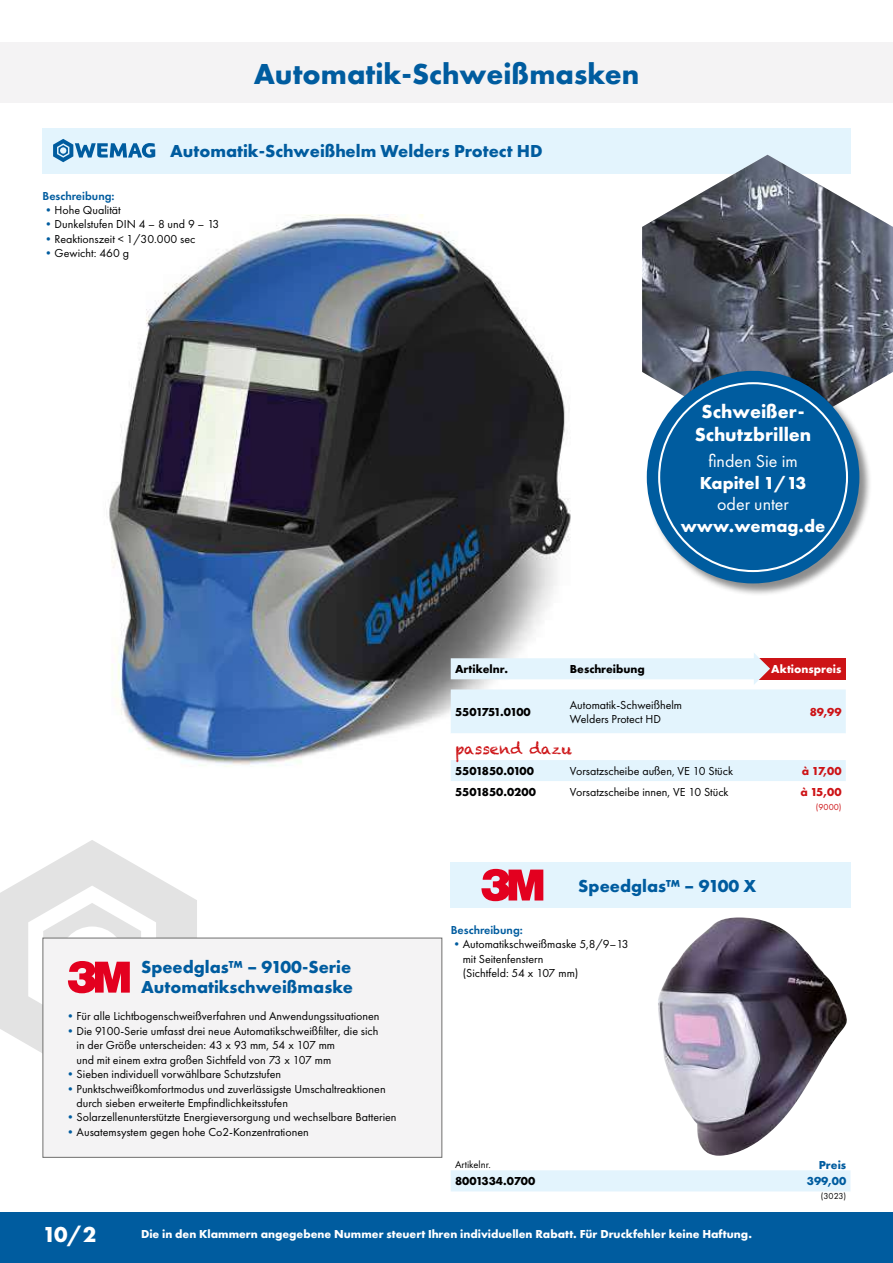
<style>
.page{position:relative;width:893px;height:1263px;background:#fff}
.page>*{position:absolute;margin:0;border:0;box-sizing:border-box;transform-origin:0 0}
.t1{font:700 30px "Futura PT";color:#005c9f}
.t2{font:700 22.5px "Futura PT";color:#fff}
.t3{font:700 19.5px/23.4px "Futura PT";color:#fff;text-align:center}
.t4{font:700 18px/19.5px "Futura PT";color:#005c9f}
.t5{font:700 18px "Futura PT";color:#fff}
.t6{font:18px "Futura PT";color:#fff}
.t7{font:15px "Chalkduster";color:#cd1316}
.t8{font:12px/14.4px "Futura PT";color:#000}
.t9{font:700 12px "Futura PT";color:#fff}
.t10{font:700 12px "Futura PT";color:#000}
.t11{font:600 12px "Futura PT";color:#005c9f}
.t12{font:700 12px "Futura PT";color:#cd1316}
.t13{font:700 12px "Futura PT";letter-spacing:-.075em;color:#000}
.t14{font:700 12px "Futura PT";color:#005c9f}
.t15{font:10.5px "Futura PT";color:#000}
.t16{font:9px "Futura PT";color:#000}
.t17{font:9px "Futura PT";color:#cd1316}
.s1{color:#005c9f}
</style>
<div class="page">
<div style="left:0;top:1212px;width:893px;height:51px;background:#005c9f"></div>
<div style="left:0;top:43px;width:893px;height:60px;background:#f4f3f4"></div>
<svg style="left:0;top:840px;width:197px;height:242px;fill:#e3e3e3"></svg>
<div style="left:574px;top:862px;width:276px;height:46px;background:#e3f4fd"></div>
<div style="left:451px;top:862px;width:123px;height:46px;background:#e3f4fd"></div>
<svg style="left:481px;top:869px;width:62px;height:32px"></svg>
<div style="left:451px;top:1170px;width:399px;height:21px;background:#e3f4fd"></div>
<img style="left:658px;top:918px;width:189px;height:238px">
<img style="left:109px;top:215px;width:462px;height:552px">
<div style="left:166px;top:128px;width:684px;height:45px;background:#e3f4fd"></div>
<div style="left:43px;top:128px;width:123px;height:45px;background:#e3f4fd"></div>
<svg style="left:53px;top:139px;width:102px;height:23px"></svg>
<svg style="left:451px;top:658px;width:395px;height:75px;fill:#e3f4fd"></svg>
<div style="left:759px;top:658px;width:87px;height:21px;background:#cd1316"></div>
<svg style="left:451px;top:733px;width:395px;height:48px"></svg>
<svg style="left:752px;top:653px;width:18px;height:32px"></svg>
<div style="left:43px;top:938px;width:399px;height:219px;background:#f4f3f4"></div>
<div style="left:43px;top:938px;width:399px;height:220px;border:1px solid #6f6f6e"></div>
<svg style="left:43px;top:903px;width:98px;height:113px"></svg>
<img style="left:642px;top:155px;width:251px;height:229px">
<div style="left:647px;top:371px;width:225px;height:225px;background:#000;opacity:.45"></div>
<div style="left:647px;top:371px;width:212px;height:212px;background:#005c9f;border-radius:50%"></div>
<h1 class="t1" style="left:254px;top:55px;width:387px">Automatik-Schweißmasken</h1>
<h3 class="t4" style="left:170px;top:141px;width:374px">Automatik-Schweißhelm Welders Protect HD</h3>
<p class="t11" style="left:43px;top:188px;width:74px">Beschreibung:</p>
<p class="t8" style="left:43px;top:203px;width:80px"><span class="s1">•</span>Hohe Qualität</p>
<p class="t8" style="left:43px;top:217px;width:178px"><span class="s1">•</span>Dunkelstufen DIN 4 – 8 und 9 – 13</p>
<p class="t8" style="left:43px;top:232px;width:154px"><span class="s1">•</span>Reaktionszeit &lt; 1/30.000 sec</p>
<p class="t8" style="left:43px;top:246px;width:88px"><span class="s1">•</span>Gewicht: 460 g</p>
<h3 class="t4" style="left:141px;top:957px;width:213px">Speedglas™ – 9100-Serie<br>Automatikschweißmaske</h3>
<p class="t8" style="left:65px;top:1009px;width:316px"><span class="s1">•</span>Für alle Lichtbogenschweißverfahren und Anwendungssituationen</p>
<p class="t8" style="left:77px;top:1024px;width:303px;text-indent:-12px"><span class="s1">•</span>Die 9100-Serie umfasst drei neue Automatikschweißfilter, die sich in der Größe unterscheiden: 43 x 93 mm, 54 x 107 mm<br>und mit einem extra großen Sichtfeld von 73 x 107 mm</p>
<p class="t8" style="left:65px;top:1067px;width:218px"><span class="s1">•</span>Sieben individuell vorwählbare Schutzstufen</p>
<p class="t8" style="left:77px;top:1081px;width:311px;text-indent:-12px"><span class="s1">•</span>Punktschweißkomfortmodus und zuverlässigste Umschaltreaktionen durch sieben erweiterte Empfindlichkeitsstufen</p>
<p class="t8" style="left:65px;top:1110px;width:334px"><span class="s1">•</span>Solarzellenunterstützte Energieversorgung und wechselbare Batterien</p>
<p class="t8" style="left:65px;top:1124px;width:246px"><span class="s1">•</span>Ausatemsystem gegen hohe Co2-Konzentrationen</p>
<h3 class="t3" style="left:695px;top:399px;width:118px">Schweißer-<br>Schutzbrillen</h3>
<h3 class="t6" style="left:708px;top:450px;width:91px">finden Sie im</h3>
<h3 class="t5" style="left:700px;top:471px;width:108px">Kapitel 1/13</h3>
<h3 class="t6" style="left:717px;top:494px;width:73px">oder unter</h3>
<h3 class="t5" style="left:681px;top:514px;width:146px">www.wemag.de</h3>
<p class="t10" style="left:455px;top:662px;width:54px">Artikelnr.</p>
<p class="t10" style="left:570px;top:662px;width:77px">Beschreibung</p>
<p class="t9" style="left:771px;top:662px;width:72px">Aktionspreis</p>
<p class="t13" style="left:455px;top:704px;width:77px">5501751.0100</p>
<p class="t8" style="left:570px;top:698px;width:114px">Automatik-Schweißhelm<br>Welders Protect HD</p>
<p class="t12" style="left:810px;top:704px;width:33px">89,99</p>
<p class="t7" style="left:455px;top:740px;width:118px">passend dazu</p>
<p class="t10" style="left:455px;top:763px;width:80px">5501850.0100</p>
<p class="t8" style="left:570px;top:764px;width:165px">Vorsatzscheibe außen, VE 10 Stück</p>
<p class="t12" style="left:802px;top:763px;width:41px">à 17,00</p>
<p class="t10" style="left:455px;top:785px;width:82px">5501850.0200</p>
<p class="t8" style="left:570px;top:785px;width:160px">Vorsatzscheibe innen, VE 10 Stück</p>
<p class="t12" style="left:800px;top:785px;width:43px">à 15,00</p>
<p class="t17" style="left:816px;top:802px;width:27px">(9000)</p>
<h3 class="t4" style="left:578px;top:876px;width:180px">Speedglas™ – 9100 X</h3>
<p class="t11" style="left:451px;top:922px;width:74px">Beschreibung:</p>
<p class="t8" style="left:463px;top:937px;width:167px;text-indent:-12px"><span class="s1">•</span>Automatikschweißmaske 5,8/9–13 mit Seitenfenstern<br>(Sichtfeld: 54 x 107 mm)</p>
<p class="t15" style="left:455px;top:1158px;width:37px">Artikelnr.</p>
<p class="t14" style="left:819px;top:1157px;width:29px">Preis</p>
<p class="t10" style="left:455px;top:1174px;width:82px">8001334.0700</p>
<p class="t14" style="left:807px;top:1174px;width:41px">399,00</p>
<p class="t16" style="left:821px;top:1191px;width:27px">(3023)</p>
<h2 class="t2" style="left:43px;top:1220px;width:55px">10/2</h2>
<p class="t9" style="left:141px;top:1226px;width:612px">Die in den Klammern angegebene Nummer steuert Ihren individuellen Rabatt. Für Druckfehler keine Haftung.</p>
</div>
